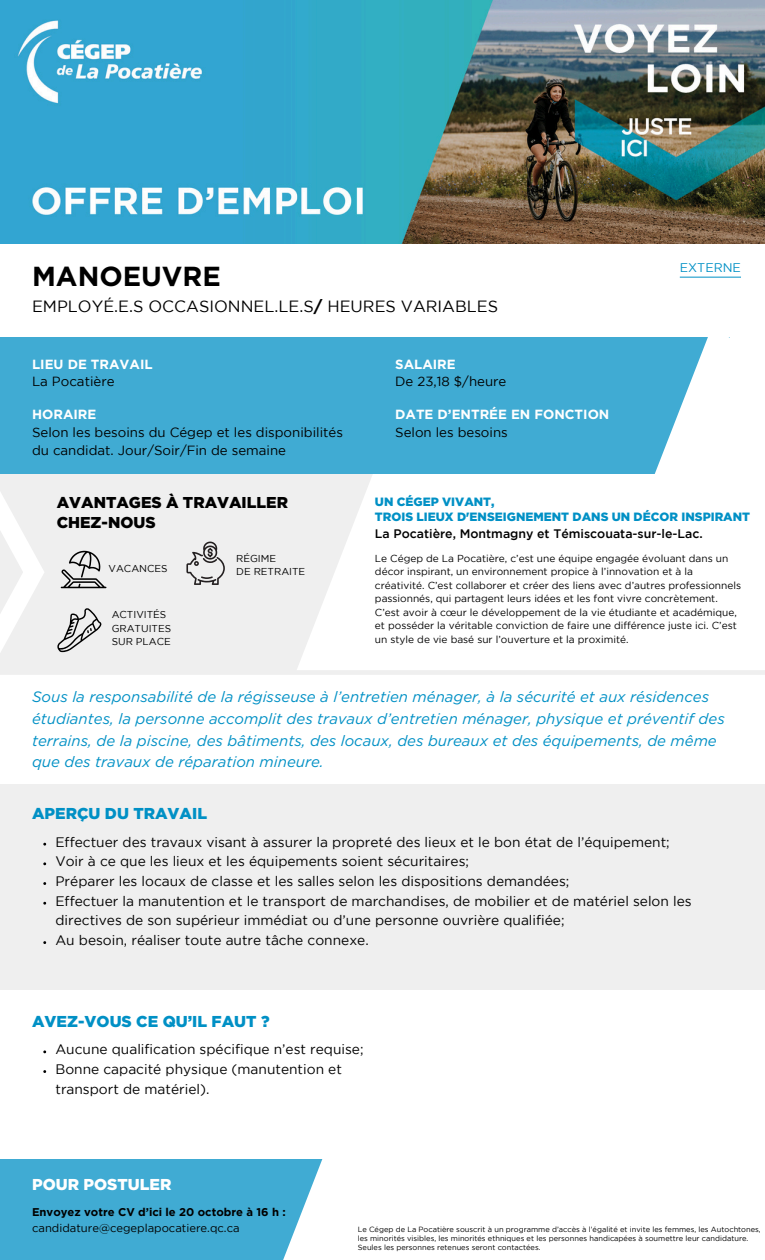
<style>
.page{position:relative;width:765px;height:1260px;background:#fff}
.page>*{position:absolute;margin:0;border:0;box-sizing:border-box;transform-origin:0 0}
.t1{font:700 27.5px "Gotham";color:#000}
.t2{font:16.25px "Gotham";color:#000}
.t3{font:900 15.75px "Gotham";color:#0090c5}
.t4{font:900 15.75px/20.6px "Gotham";color:#000}
.t5{font:900 15.75px "Gotham";color:#fff}
.t6{font:italic 15px/21.5px "Gotham";color:#0090c5}
.t7{font:13.75px/19.8px "Gotham";color:#000}
.t8{font:13.25px/17.8px "Gotham";color:#000}
.t9{font:700 13.25px/17.8px "Gotham";color:#fff}
.t10{font:12.5px "Gotham";color:#0090c5}
.t11{font:500 12.38px "Gotham";color:#000}
.t12{font:900 12px "Gotham";color:#0090c5}
.t13{font:700 11.25px "Gotham";color:#000}
.t14{font:11.25px "Gotham";color:#000}
.t15{font:10.12px/13.5px "Gotham";color:#000}
.t16{font:10px "Gotham";color:#000}
.t17{font:7.5px "Gotham";color:#000}
.s1{font-weight:700}
.s2{font-weight:400;color:#000}
.s3{font-weight:700;color:#fff}
</style>
<div class="page">
<div style="left:0;top:474px;width:373px;height:197px;background:#efefef"></div>
<svg style="left:297px;top:475px;width:76px;height:195px;fill:#fdfdfd"></svg>
<div style="left:0;top:784px;width:765px;height:206px;background:#efefef"></div>
<div style="left:0;top:338px;width:729px;height:136px;background:#40abd3"></div>
<svg style="left:652px;top:337px;width:78px;height:137px"></svg>
<div style="left:0;top:1159px;width:335px;height:101px;background:#40abd3"></div>
<svg style="left:283px;top:1159px;width:52px;height:101px"></svg>
<svg style="left:0;top:492px;width:44px;height:160px"></svg>
<svg style="left:57px;top:608px;width:45px;height:44px"></svg>
<svg style="left:186px;top:542px;width:39px;height:43px"></svg>
<svg style="left:61px;top:551px;width:45px;height:37px"></svg>
<div style="left:0;top:670px;width:765px;height:5px;background:#efefef"></div>
<hr style="left:680px;top:277px;width:61px;height:1px;background:#0090c5">
<img style="left:0;top:0;width:765px;height:243px">
<h6 class="t1" style="left:32px;top:260px;width:190px">MANOEUVRE</h6>
<p class="t2" style="left:32px;top:300px;width:468px">EMPLOYÉ.E.S OCCASIONNEL.LE.S<span class="s1">/</span> HEURES VARIABLES</p>
<h2 class="t9" style="left:32px;top:355px;width:122px">LIEU DE TRAVAIL<br><span class="s2">La Pocatière</span></h2>
<p class="t8" style="left:32px;top:407px;width:312px"><span class="s3">HORAIRE<br></span>Selon les besoins du Cégep et les disponibilités du candidat. Jour/Soir/Fin de semaine</p>
<p class="t8" style="left:395px;top:356px;width:113px"><span class="s3">SALAIRE<br></span>De 23,18 $/heure</p>
<p class="t9" style="left:395px;top:405px;width:216px">DATE D’ENTRÉE EN FONCTION<br><span class="s2">Selon les besoins</span></p>
<p class="t10" style="left:680px;top:263px;width:63px">EXTERNE</p>
<p class="t4" style="left:57px;top:492px;width:233px">AVANTAGES À TRAVAILLER<br>CHEZ-NOUS</p>
<h4 class="t16" style="left:236px;top:555px;width:42px">RÉGIME</h4>
<h2 class="t16" style="left:236px;top:568px;width:71px">DE RETRAITE</h2>
<p class="t16" style="left:112px;top:611px;width:56px">ACTIVITÉS</p>
<p class="t16" style="left:112px;top:625px;width:61px">GRATUITES</p>
<p class="t16" style="left:112px;top:638px;width:61px">SUR PLACE</p>
<p class="t12" style="left:375px;top:495px;width:121px">UN CÉGEP VIVANT,</p>
<p class="t12" style="left:375px;top:510px;width:377px">TROIS LIEUX D'ENSEIGNEMENT DANS UN DÉCOR INSPIRANT</p>
<p class="t11" style="left:375px;top:529px;width:329px">La Pocatière, Montmagny et Témiscouata-sur-le-Lac.</p>
<p class="t16" style="left:109px;top:565px;width:61px">VACANCES</p>
<p class="t15" style="left:375px;top:552px;width:368px">Le Cégep de La Pocatière, c’est une équipe engagée évoluant dans un décor inspirant, un environnement propice à l’innovation et à la créativité. C’est collaborer et créer des liens avec d’autres professionnels passionnés, qui partagent leurs idées et les font vivre concrètement.<br>C’est avoir à cœur le développement de la vie étudiante et académique, et posséder la véritable conviction de faire une différence juste ici. C’est un style de vie basé sur l’ouverture et la proximité.</p>
<p class="t6" style="left:32px;top:686px;width:694px">Sous la responsabilité de la régisseuse à l’entretien ménager, à la sécurité et aux résidences étudiantes, la personne accomplit des travaux d’entretien ménager, physique et préventif des terrains, de la piscine, des bâtiments, des locaux, des bureaux et des équipements, de même que des travaux de réparation mineure.</p>
<h1 class="t3" style="left:32px;top:805px;width:176px">APERÇU DU TRAVAIL</h1>
<h5 class="t7" style="left:55px;top:833px;width:616px">Effectuer des travaux visant à assurer la propreté des lieux et le bon état de l’équipement;</h5>
<h3 class="t7" style="left:55px;top:852px;width:415px">Voir à ce que les lieux et les équipements soient sécuritaires;</h3>
<h6 class="t7" style="left:55px;top:872px;width:515px">Préparer les locaux de classe et les salles selon les dispositions demandées;</h6>
<h6 class="t7" style="left:55px;top:892px;width:638px">Effectuer la manutention et le transport de marchandises, de mobilier et de matériel selon les directives de son supérieur immédiat ou d’une personne ouvrière qualifiée;</h6>
<h6 class="t7" style="left:55px;top:931px;width:315px">Au besoin, réaliser toute autre tâche connexe.</h6>
<p class="t3" style="left:32px;top:1012px;width:239px">AVEZ-VOUS CE QU’IL FAUT ?</p>
<p class="t7" style="left:55px;top:1040px;width:310px">Aucune qualification spécifique n’est requise;</p>
<p class="t7" style="left:55px;top:1060px;width:288px">Bonne capacité physique (manutention et transport de matériel).</p>
<h2 class="t5" style="left:32px;top:1176px;width:141px">POUR POSTULER</h2>
<p class="t13" style="left:32px;top:1205px;width:255px">Envoyez votre CV d’ici le 20 octobre à 16 h :</p>
<p class="t14" style="left:32px;top:1224px;width:209px">candidature@cegeplapocatiere.qc.ca</p>
<h2 class="t17" style="left:358px;top:1227px;width:405px">Le Cégep de La Pocatière souscrit à un programme d’accès à l’égalité et invite les femmes, les Autochtones,</h2>
<p class="t17" style="left:358px;top:1236px;width:392px">les minorités visibles, les minorités ethniques et les personnes handicapées à soumettre leur candidature.</p>
<p class="t17" style="left:358px;top:1244px;width:184px">Seules les personnes retenues seront contactées.</p>
</div>
